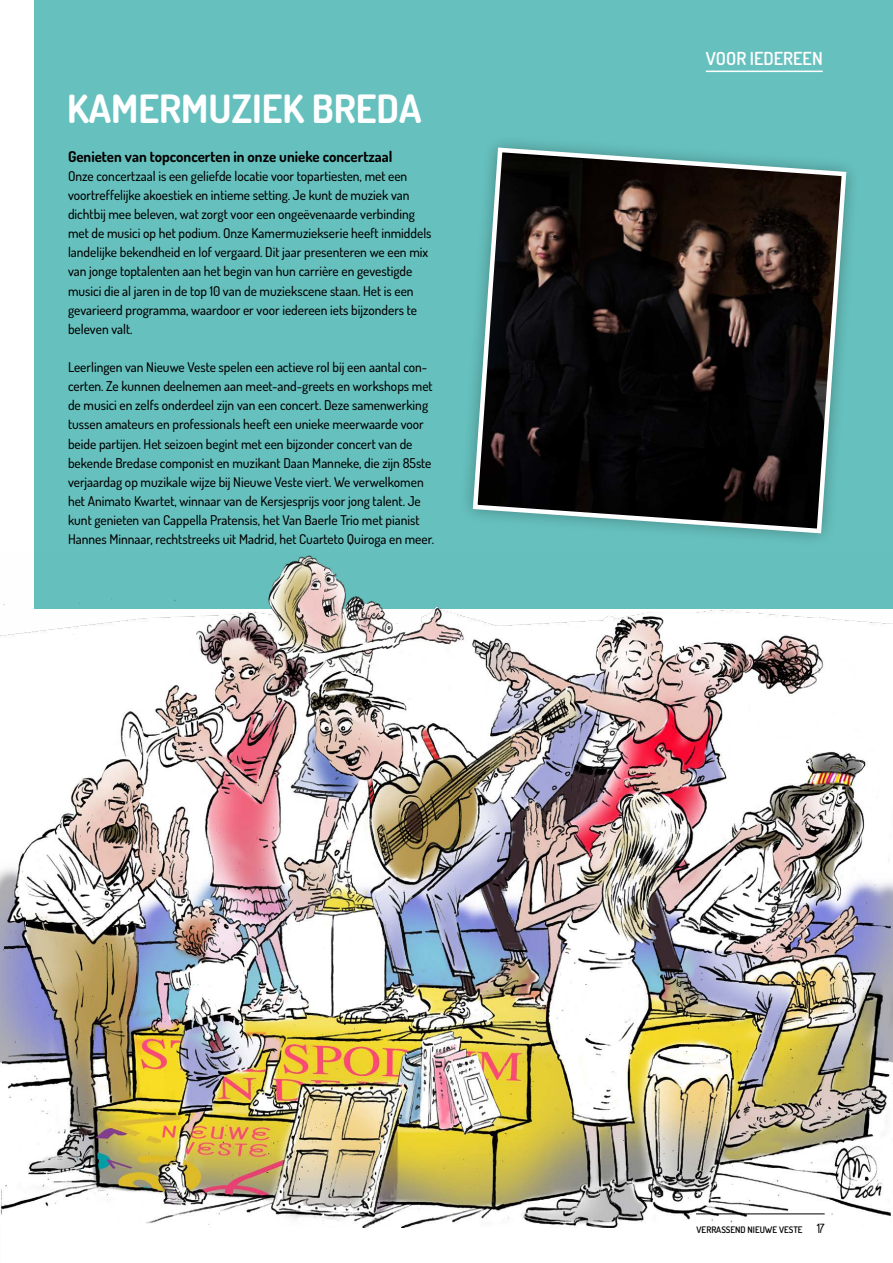
<style>
.page{position:relative;width:893px;height:1263px;background:#fff}
.page>*{position:absolute;margin:0;border:0;box-sizing:border-box;transform-origin:0 0}
.t1{font:700 39px "Dosis";color:#fff}
.t2{font:600 18px "Dosis";color:#fff}
.t3{font:700 15px "Dosis";color:#000}
.t4{font:500 13.5px/19.2px "Dosis";color:#000}
.t5{font:600 9px "Dosis";color:#000}
.s1{font-family:"Haustraks YT";font-weight:400;font-size:13.5px}
</style>
<div class="page">
<div style="left:34px;top:0;width:859px;height:608px;background:#66c1be"></div>
<img style="left:0;top:555px;width:893px;height:672px">
<svg style="left:470px;top:145px;width:379px;height:391px;background:#293130"></svg>
<hr style="left:696px;top:1213px;width:129px;height:1px;background:#000">
<hr style="left:706px;top:71px;width:117px;height:1px;background:#fff">
<h1 class="t1" style="left:67px;top:82px;width:356px">KAMERMUZIEK BREDA</h1>
<p class="t3" style="left:68px;top:146px;width:326px">Genieten van topconcerten in onze unieke concertzaal</p>
<p class="t4" style="left:68px;top:166px;width:365px">Onze concertzaal is een geliefde locatie voor topartiesten, met een voortreffelijke akoestiek en intieme setting. Je kunt de muziek van dichtbij mee beleven, wat zorgt voor een ongeëvenaarde verbinding met de musici op het podium. Onze Kamermuziekserie heeft inmiddels landelijke bekendheid en lof vergaard. Dit jaar presenteren we een mix van jonge toptalenten aan het begin van hun carrière en gevestigde musici die al jaren in de top 10 van de muziekscene staan. Het is een gevarieerd programma, waardoor er voor iedereen iets bijzonders te beleven valt.</p>
<p class="t4" style="left:68px;top:357px;width:367px">Leerlingen van Nieuwe Veste spelen een actieve rol bij een aantal con&shy;certen. Ze kunnen deelnemen aan meet-and-greets en workshops met de musici en zelfs onderdeel zijn van een concert. Deze samenwerking tussen amateurs en professionals heeft een unieke meerwaarde voor beide partijen. Het seizoen begint met een bijzonder concert van de bekende Bredase componist en muzikant Daan Manneke, die zijn 85ste verjaardag op muzikale wijze bij Nieuwe Veste viert. We verwelkomen het Animato Kwartet, winnaar van de Kersjesprijs voor jong talent. Je kunt genieten van Cappella Pratensis, het Van Baerle Trio met pianist Hannes Minnaar, rechtstreeks uit Madrid, het Cuarteto Quiroga en meer.</p>
<h2 class="t2" style="left:706px;top:46px;width:118px">VOOR IEDEREEN</h2>
<p class="t5" style="left:697px;top:1224px;width:130px">VERRASSEND NIEUWE VESTE <span class="s1">17</span></p>
</div>
